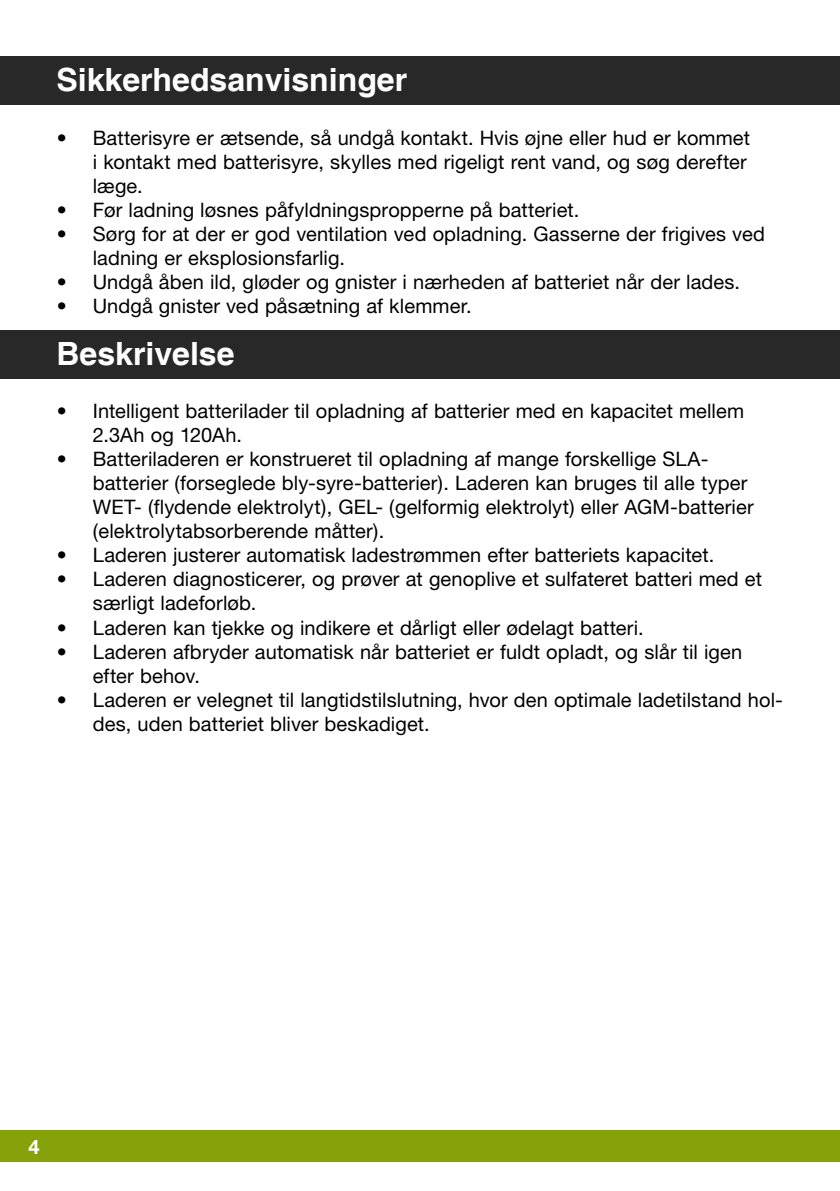
<style>
.page{position:relative;width:840px;height:1191px;background:#fff}
.page>*{position:absolute;margin:0;border:0;box-sizing:border-box;transform-origin:0 0}
.t1{font:700 32px "Helvetica";color:#fff}
.t2{font:20px/24px "Helvetica Neue";letter-spacing:.005em;color:#000}
.t3{font:700 20px "Helvetica Neue";color:#fff}
</style>
<div class="page">
<div style="left:0;top:1130px;width:839px;height:32px;background:#86a20b"></div>
<div style="left:0;top:57px;width:839px;height:48px;background:#282829"></div>
<div style="left:0;top:330px;width:839px;height:48px;background:#282829"></div>
<h1 class="t1" style="left:56px;top:60px;width:352px">Sikkerhedsanvisninger</h1>
<p class="t2" style="left:93px;top:125px;width:658px;text-indent:-36px">• Batterisyre er ætsende, så undgå kontakt. Hvis øjne eller hud er kommet i kontakt med batterisyre, skylles med rigeligt rent vand, og søg derefter læge.</p>
<p class="t2" style="left:57px;top:197px;width:524px">• Før ladning løsnes påfyldningspropperne på batteriet.</p>
<p class="t2" style="left:93px;top:221px;width:673px;text-indent:-36px">• Sørg for at der er god ventilation ved opladning. Gasserne der frigives ved ladning er eksplosionsfarlig.</p>
<p class="t2" style="left:57px;top:269px;width:684px">• Undgå åben ild, gløder og gnister i nærheden af batteriet når der lades.</p>
<p class="t2" style="left:57px;top:293px;width:416px">• Undgå gnister ved påsætning af klemmer.</p>
<h1 class="t1" style="left:56px;top:334px;width:179px">Beskrivelse</h1>
<p class="t2" style="left:93px;top:399px;width:652px;text-indent:-36px">• Intelligent batterilader til opladning af batterier med en kapacitet mellem<br>2.3Ah og 120Ah.</p>
<p class="t2" style="left:93px;top:447px;width:662px;text-indent:-36px">• Batteriladeren er konstrueret til opladning af mange forskellige SLA&shy;batterier (forseglede bly-syre-batterier). Laderen kan bruges til alle typer WET- (flydende elektrolyt), GEL- (gelformig elektrolyt) eller AGM-batterier (elektrolytabsorberende måtter).</p>
<p class="t2" style="left:57px;top:543px;width:658px">• Laderen justerer automatisk ladestrømmen efter batteriets kapacitet.</p>
<p class="t2" style="left:93px;top:567px;width:670px;text-indent:-36px">• Laderen diagnosticerer, og prøver at genoplive et sulfateret batteri med et særligt ladeforløb.</p>
<p class="t2" style="left:57px;top:615px;width:588px">• Laderen kan tjekke og indikere et dårligt eller ødelagt batteri.</p>
<p class="t2" style="left:93px;top:639px;width:650px;text-indent:-36px">• Laderen afbryder automatisk når batteriet er fuldt opladt, og slår til igen efter behov.</p>
<p class="t2" style="left:93px;top:687px;width:691px;text-indent:-36px">• Laderen er velegnet til langtidstilslutning, hvor den optimale ladetilstand hol&shy;des, uden batteriet bliver beskadiget.</p>
<p class="t3" style="left:28px;top:1134px;width:13px">4</p>
</div>
